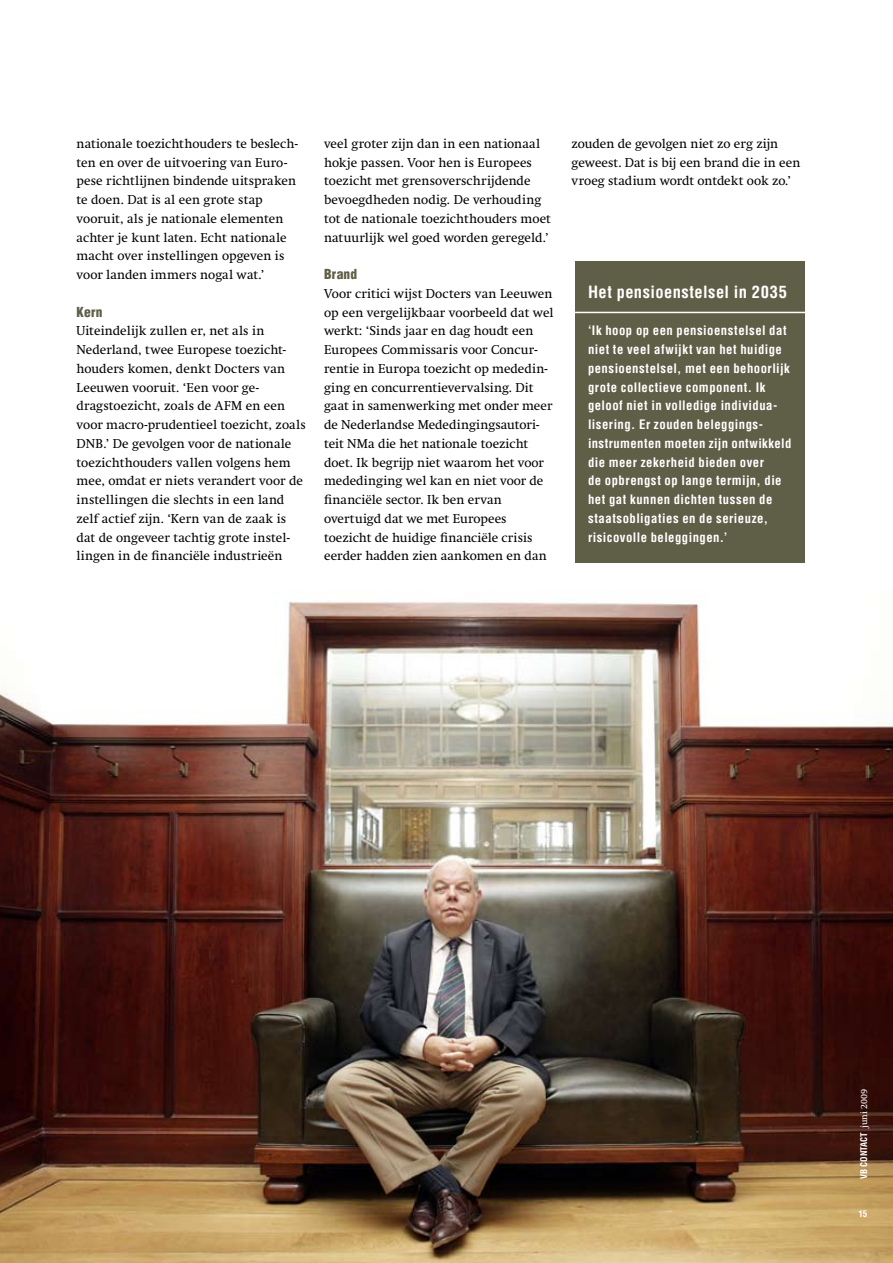
<style>
.page{position:relative;width:893px;height:1263px;background:#fff}
.page>*{position:absolute;margin:0;border:0;box-sizing:border-box;transform-origin:0 0}
.t1{font:700 condensed 16.5px "Helvetica";letter-spacing:.025em;color:#fff}
.t2{font:900 condensed 13.5px "Helvetica";letter-spacing:.015em;color:#5f5e47}
.t3{font:12.75px/18.8px "Swift";letter-spacing:.005em;color:#000}
.t4{font:700 condensed 12.75px/18.8px "Helvetica";letter-spacing:.035em;color:#fff}
.t5{font:700 condensed 9px "Helvetica";color:#fff}
.s1{font-family:"Swift";font-weight:400;font-stretch:normal}
</style>
<div class="page">
<img style="left:0;top:601px;width:893px;height:662px">
<div style="left:575px;top:261px;width:230px;height:301px;background:#5f5e47"></div>
<hr style="left:575px;top:312px;width:268px;height:1px;background:#fff">
<p class="t3" style="left:77px;top:134px;width:223px">nationale toezichthouders te beslech&shy;ten en over de uitvoering van Euro&shy;pese richtlijnen bindende uitspraken te doen. Dat is al een grote stap vooruit, als je nationale elementen achter je kunt laten. Echt nationale macht over instellingen opgeven is voor landen immers nogal wat.’</p>
<p class="t2" style="left:77px;top:303px;width:28px">Kern</p>
<p class="t3" style="left:77px;top:322px;width:231px">Uiteindelijk zullen er, net als in Nederland, twee Europese toezicht&shy;houders komen, denkt Docters van Leeuwen vooruit. ‘Een voor ge&shy;dragstoezicht, zoals de AFM en een voor macro-prudentieel toezicht, zoals DNB.’ De gevolgen voor de nationale toezichthouders vallen volgens hem mee, omdat er niets verandert voor de instellingen die slechts in een land zelf actief zijn. ‘Kern van de zaak is dat de ongeveer tachtig grote instel&shy;lingen in de financiële industrieën</p>
<p class="t3" style="left:324px;top:134px;width:228px">veel groter zijn dan in een nationaal hokje passen. Voor hen is Europees toezicht met grensoverschrijdende bevoegdheden nodig. De verhouding tot de nationale toezichthouders moet natuurlijk wel goed worden geregeld.’</p>
<p class="t2" style="left:324px;top:266px;width:35px">Brand</p>
<p class="t3" style="left:324px;top:284px;width:231px">Voor critici wijst Docters van Leeuwen op een vergelijkbaar voorbeeld dat wel werkt: ‘Sinds jaar en dag houdt een Europees Commissaris voor Concur&shy;rentie in Europa toezicht op mededin&shy;ging en concurrentievervalsing. Dit gaat in samenwerking met onder meer de Nederlandse Mededingingsautori&shy;teit NMa die het nationale toezicht doet. Ik begrijp niet waarom het voor mededinging wel kan en niet voor de financiële sector. Ik ben ervan overtuigd dat we met Europees toezicht de huidige financiële crisis eerder hadden zien aankomen en dan</p>
<p class="t3" style="left:572px;top:134px;width:230px">zouden de gevolgen niet zo erg zijn geweest. Dat is bij een brand die in een vroeg stadium wordt ontdekt ook zo.’</p>
<p class="t1" style="left:588px;top:281px;width:200px">Het pensioenstelsel in 2035</p>
<p class="t4" style="left:588px;top:321px;width:205px">‘Ik hoop op een pensioenstelsel dat niet te veel afwijkt van het huidige pensioenstelsel, met een behoorlijk grote collectieve component. Ik geloof niet in volledige individua&shy;lisering. Er zouden beleggings&shy;instrumenten moeten zijn ontwikkeld die meer zekerheid bieden over<br>de opbrengst op lange termijn, die het gat kunnen dichten tussen de staatsobligaties en de serieuze, risicovolle beleggingen.’</p>
<p class="t5" style="left:858px;top:1179px;width:92px;rotate:-90deg">VB CONTACT <span class="s1">juni 2009</span></p>
<p class="t5" style="left:858px;top:1208px;width:10px">15</p>
</div>
